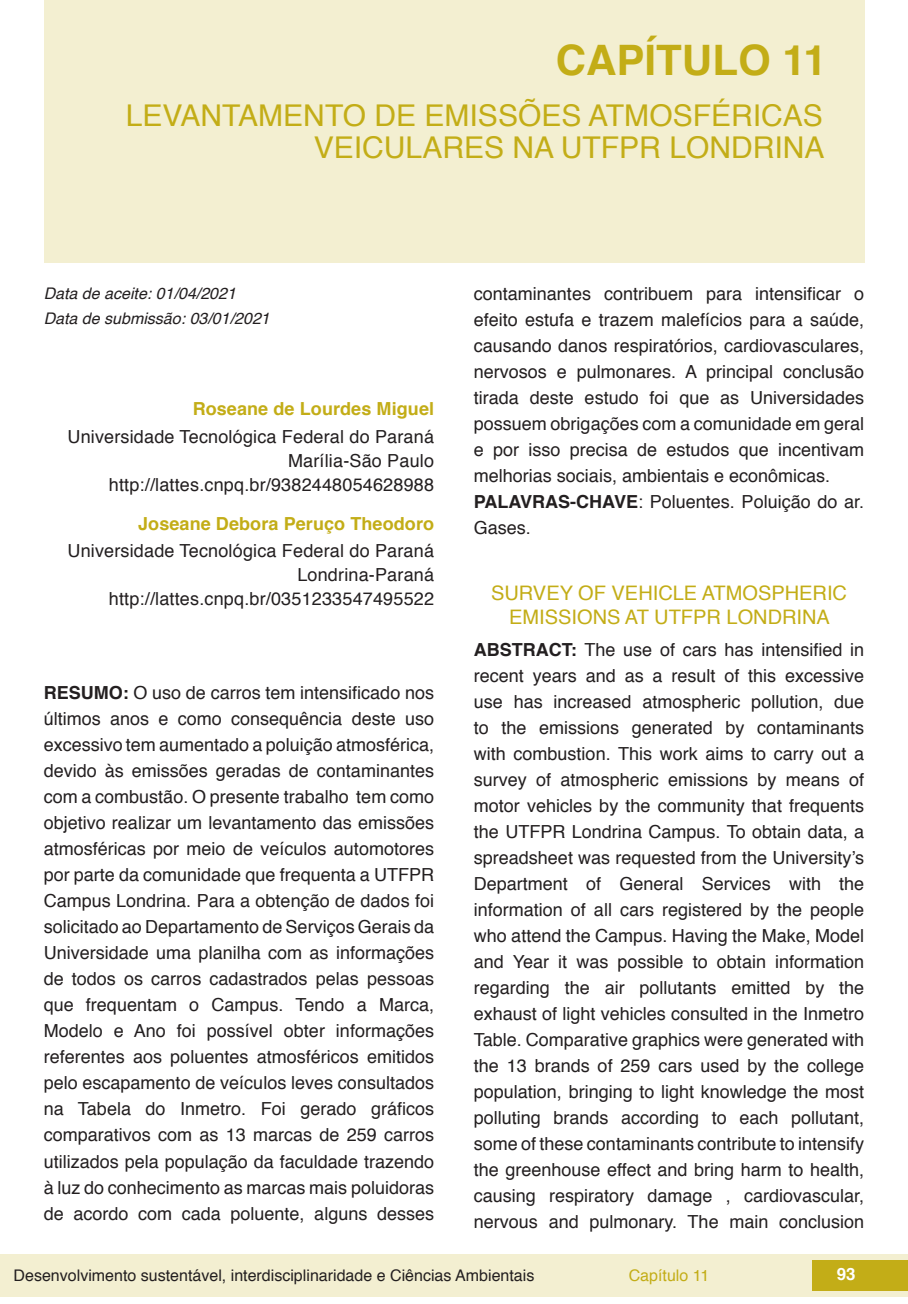
<style>
.page{position:relative;width:908px;height:1304px;background:#fff}
.page>*{position:absolute;margin:0;border:0;box-sizing:border-box;transform-origin:0 0}
.capítulos{font:700 42px "Helvetica";color:#c3ad17}
.nome_artigos{font:30px/32px "Helvetica";color:#c3ad17;text-align:right}
.título_Inglês{font:20px/24px "Helvetica";color:#c3ad17;text-align:center}
.Resumos_e_PC_TXT{font:18px/26px "Helvetica";color:#231f20;text-align:justify}
.info_autores{font:18px "Helvetica";letter-spacing:.01em;color:#231f20}
.nome_autores{font:700 18px "Helvetica";letter-spacing:.005em;color:#c3ad17}
.t1{font:700 16.8px "Helvetica";color:#fff}
.t2{font:16px "Helvetica";color:#231f20}
.data{font:italic 16px "Helvetica";color:#231f20}
.t3{font:16px "Helvetica";color:#c3ad17}
.s1{font-weight:700}
</style>
<div class="page">
<div style="left:0;top:1254px;width:906px;height:43px;background:#f3efd1"></div>
<div style="left:812px;top:1261px;width:95px;height:30px;background:#c3ad17"></div>
<div style="left:44px;top:0;width:819px;height:263px;background:#f3efd1"></div>
<p class="capítulos" style="left:555px;top:26px;width:272px">CAPÍTULO 11</p>
<p class="nome_artigos" style="left:126px;top:101px;width:699px">LEVANTAMENTO DE EMISSÕES ATMOSFÉRICAS<br>VEICULARES NA UTFPR LONDRINA</p>
<p class="data" style="left:44px;top:280px;width:194px">Data de aceite: 01/04/2021</p>
<p class="data" style="left:44px;top:306px;width:227px">Data de submissão: 03/01/2021</p>
<p class="nome_autores" style="left:192px;top:395px;width:243px">Roseane de Lourdes Miguel</p>
<p class="info_autores" style="left:67px;top:423px;width:368px">Universidade Tecnológica Federal do Paraná</p>
<p class="info_autores" style="left:288px;top:447px;width:147px">Marília-São Paulo</p>
<p class="info_autores" style="left:109px;top:471px;width:326px">http://lattes.cnpq.br/9382448054628988</p>
<p class="nome_autores" style="left:138px;top:509px;width:297px">Joseane Debora Peruço Theodoro</p>
<p class="info_autores" style="left:67px;top:537px;width:368px">Universidade Tecnológica Federal do Paraná</p>
<p class="info_autores" style="left:297px;top:561px;width:138px">Londrina-Paraná</p>
<p class="info_autores" style="left:109px;top:585px;width:326px">http://lattes.cnpq.br/0351233547495522</p>
<p class="Resumos_e_PC_TXT" style="left:44px;top:681px;width:392px"><span class="s1">RESUMO:</span> O uso de carros tem intensificado nos últimos anos e como consequência deste uso excessivo tem aumentado a poluição atmosférica, devido às emissões geradas de contaminantes com a combustão. O presente trabalho tem como objetivo realizar um levantamento das emissões atmosféricas por meio de veículos automotores por parte da comunidade que frequenta a UTFPR Campus Londrina. Para a obtenção de dados foi solicitado ao Departamento de Serviços Gerais da Universidade uma planilha com as informações de todos os carros cadastrados pelas pessoas que frequentam o Campus. Tendo a Marca, Modelo e Ano foi possível obter informações referentes aos poluentes atmosféricos emitidos pelo escapamento de veículos leves consultados na Tabela do Inmetro. Foi gerado gráficos comparativos com as 13 marcas de 259 carros utilizados pela população da faculdade trazendo à luz do conhecimento as marcas mais poluidoras de acordo com cada poluente, alguns desses</p>
<p class="Resumos_e_PC_TXT" style="left:473px;top:281px;width:392px">contaminantes contribuem para intensificar o efeito estufa e trazem malefícios para a saúde, causando danos respiratórios, cardiovasculares, nervosos e pulmonares. A principal conclusão tirada deste estudo foi que as Universidades possuem obrigações com a comunidade em geral e por isso precisa de estudos que incentivam melhorias sociais, ambientais e econômicas.</p>
<p class="Resumos_e_PC_TXT" style="left:473px;top:489px;width:392px"><span class="s1">PALAVRAS-CHAVE</span>: Poluentes. Poluição do ar.<br>Gases.</p>
<p class="título_Inglês" style="left:491px;top:582px;width:357px">SURVEY OF VEHICLE ATMOSPHERIC<br>EMISSIONS AT UTFPR LONDRINA</p>
<p class="Resumos_e_PC_TXT" style="left:473px;top:637px;width:392px"><span class="s1">ABSTRACT:</span> The use of cars has intensified in recent years and as a result of this excessive use has increased atmospheric pollution, due to the emissions generated by contaminants with combustion. This work aims to carry out a survey of atmospheric emissions by means of motor vehicles by the community that frequents the UTFPR Londrina Campus. To obtain data, a spreadsheet was requested from the University’s Department of General Services with the information of all cars registered by the people who attend the Campus. Having the Make, Model and Year it was possible to obtain information regarding the air pollutants emitted by the exhaust of light vehicles consulted in the Inmetro Table. Comparative graphics were generated with the 13 brands of 259 cars used by the college population, bringing to light knowledge the most polluting brands according to each pollutant, some of these contaminants contribute to intensify the greenhouse effect and bring harm to health, causing respiratory damage , cardiovascular, nervous and pulmonary. The main conclusion</p>
<p class="t2" style="left:14px;top:1263px;width:522px">Desenvolvimento sustentável, interdisciplinaridade e Ciências Ambientais</p>
<p class="t3" style="left:628px;top:1263px;width:82px">Capítulo 11</p>
<p class="t1" style="left:836px;top:1261px;width:20px">93</p>
</div>
